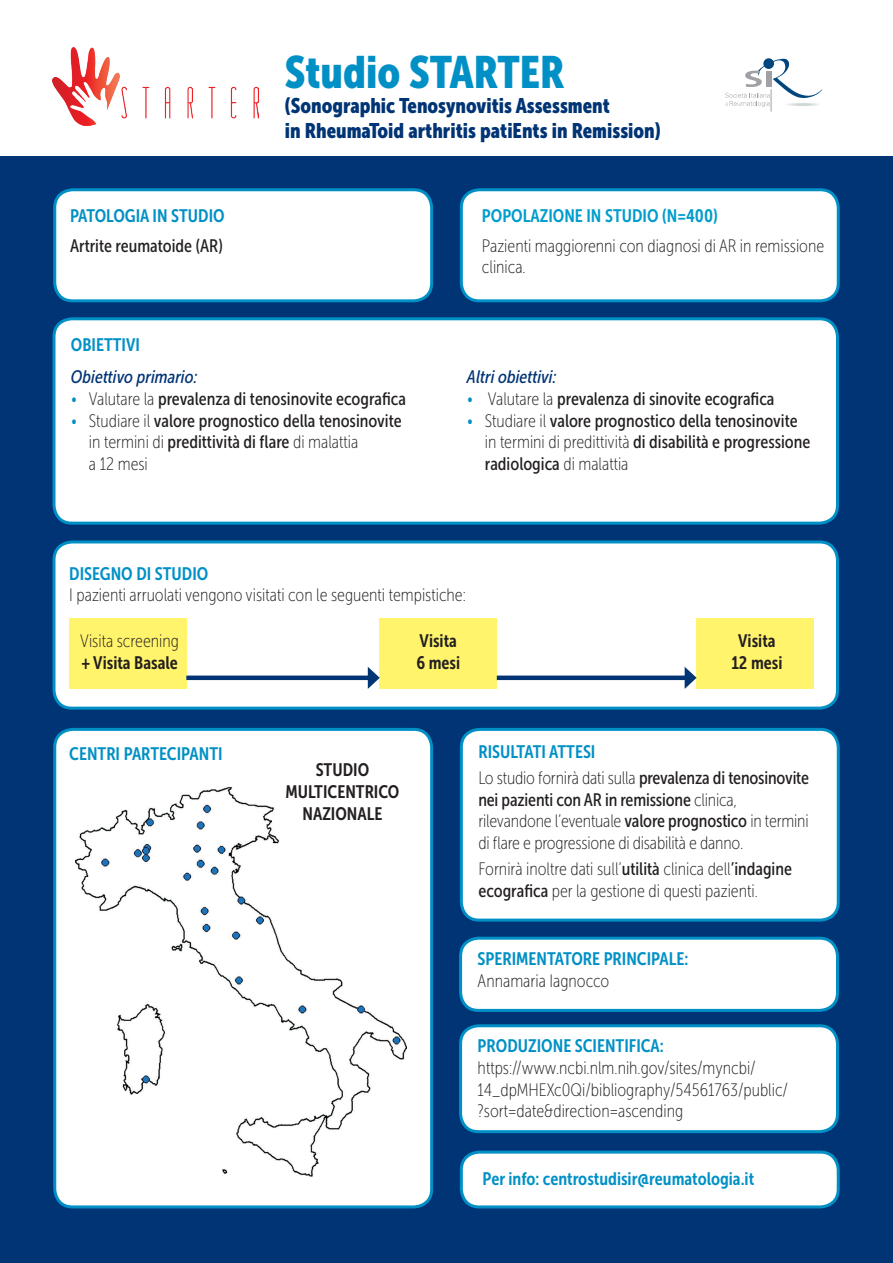
<style>
.page{position:relative;width:893px;height:1263px;background:#fff}
.page>*{position:absolute;margin:0;border:0;box-sizing:border-box;transform-origin:0 0}
.t1{font:45px "Museo Sans Cond 900";color:#0090c6}
.t2{font:21px/25.2px "Museo Sans Cond 900";color:#013475}
.t3{font:18px/21.6px "Museo Sans Cond 100";color:#231f20}
.t4{font:18px/21.6px "Museo Sans Cond 500";color:#231f20}
.t5{font:18px "Museo Sans Cond 700";color:#0090c6}
.t6{font:18px/21.6px "Museo Sans Cond 700";color:#231f20;text-align:center}
.t7{font:italic 18px "Museo Sans Cond 500";color:#013475}
.t8{font:18px "Museo Sans Cond 700";color:#009ccd}
.s1{font-family:"Museo Sans Cond 100";color:#0090c6}
.s2{font-family:"Museo Sans Cond 100"}
.s3{font-family:"Museo Sans Cond 500"}
</style>
<div class="page">
<div style="left:0;top:156px;width:893px;height:1107px;background:#013475"></div>
<div style="left:55px;top:190px;width:377px;height:111px;background:#fff;border-radius:18px"></div>
<div style="left:53px;top:188px;width:380px;height:114px;border:3px solid #0090c6;border-radius:18px"></div>
<div style="left:461px;top:190px;width:377px;height:111px;background:#fff;border-radius:18px"></div>
<div style="left:460px;top:188px;width:380px;height:114px;border:3px solid #0090c6;border-radius:18px"></div>
<div style="left:54px;top:319px;width:783px;height:204px;background:#fff;border-radius:18px"></div>
<div style="left:52px;top:317px;width:787px;height:208px;border:3px solid #0090c6;border-radius:18px"></div>
<div style="left:54px;top:542px;width:783px;height:166px;background:#fff;border-radius:18px"></div>
<div style="left:52px;top:540px;width:787px;height:170px;border:3px solid #0090c6;border-radius:18px"></div>
<div style="left:55px;top:729px;width:377px;height:478px;background:#fff;border-radius:18px"></div>
<div style="left:53px;top:728px;width:380px;height:480px;border:3px solid #0090c6;border-radius:18px"></div>
<div style="left:461px;top:729px;width:377px;height:191px;background:#fff;border-radius:18px"></div>
<div style="left:460px;top:728px;width:380px;height:193px;border:3px solid #0090c6;border-radius:18px"></div>
<div style="left:461px;top:938px;width:376px;height:72px;background:#fff;border-radius:18px"></div>
<div style="left:459px;top:937px;width:380px;height:75px;border:3px solid #0090c6;border-radius:18px"></div>
<div style="left:461px;top:1026px;width:376px;height:106px;background:#fff;border-radius:18px"></div>
<div style="left:459px;top:1024px;width:380px;height:109px;border:3px solid #0090c6;border-radius:18px"></div>
<div style="left:461px;top:1152px;width:377px;height:55px;background:#fff;border-radius:18px"></div>
<div style="left:460px;top:1150px;width:380px;height:58px;border:3px solid #0090c6;border-radius:18px"></div>
<div style="left:69px;top:619px;width:117px;height:70px;background:#fff46b"></div>
<div style="left:697px;top:619px;width:117px;height:70px;background:#fff46b"></div>
<div style="left:380px;top:619px;width:117px;height:70px;background:#fff46b"></div>
<img style="left:75px;top:787px;width:332px;height:390px">
<div style="left:186px;top:675px;width:186px;height:5px;background:#013475"></div>
<svg style="left:368px;top:667px;width:12px;height:22px"></svg>
<div style="left:497px;top:675px;width:192px;height:5px;background:#013475"></div>
<svg style="left:685px;top:667px;width:12px;height:22px"></svg>
<svg style="left:725px;top:59px;width:97px;height:53px"></svg>
<img style="left:52px;top:48px;width:207px;height:77px">
<p class="t5" style="left:70px;top:205px;width:156px">PATOLOGIA IN STUDIO</p>
<p class="t4" style="left:70px;top:235px;width:154px">Artrite reumatoide (AR)</p>
<h1 class="t1" style="left:285px;top:47px;width:281px">Studio STARTER</h1>
<p class="t2" style="left:285px;top:93px;width:377px">(Sonographic Tenosynovitis Assessment<br>in RheumaToid arthritis patiEnts in Remission)</p>
<p class="t8" style="left:482px;top:205px;width:237px">POPOLAZIONE IN STUDIO (N=400)</p>
<p class="t3" style="left:482px;top:235px;width:344px">Pazienti maggiorenni con diagnosi di AR in remissione clinica.</p>
<p class="t5" style="left:71px;top:335px;width:71px">OBIETTIVI</p>
<p class="t7" style="left:71px;top:367px;width:128px">Obiettivo primario:</p>
<p class="t4" style="left:71px;top:388px;width:337px"><span class="s1">•</span> <span class="s2">Valutare la</span> prevalenza di tenosinovite ecografica</p>
<p class="t4" style="left:71px;top:410px;width:332px"><span class="s1">•</span> <span class="s2">Studiare il</span> valore prognostico della tenosinovite</p>
<p class="t3" style="left:89px;top:431px;width:271px">in termini di <span class="s3">predittività di flare</span> di malattia a 12 mesi</p>
<p class="t7" style="left:467px;top:367px;width:91px">Altri obiettivi:</p>
<p class="t4" style="left:467px;top:388px;width:309px"><span class="s1">•</span> <span class="s2">Valutare la</span> prevalenza di sinovite ecografica</p>
<p class="t4" style="left:485px;top:410px;width:327px;text-indent:-18px"><span class="s1">•</span> <span class="s2">Studiare il</span> valore prognostico della tenosinovite <span class="s2">in termini di predittività</span> di disabilità e progressione radiologica <span class="s2">di malattia</span></p>
<p class="t5" style="left:69px;top:563px;width:141px">DISEGNO DI STUDIO</p>
<p class="t3" style="left:69px;top:584px;width:398px">I pazienti arruolati vengono visitati con le seguenti tempistiche:</p>
<p class="t3" style="left:80px;top:630px;width:100px">Visita screening</p>
<p class="t6" style="left:81px;top:652px;width:98px">+ Visita Basale</p>
<p class="t5" style="left:69px;top:744px;width:155px">CENTRI PARTECIPANTI</p>
<p class="t6" style="left:416px;top:630px;width:45px;text-align:left">Visita<br>6 mesi</p>
<p class="t6" style="left:731px;top:630px;width:53px">Visita<br>12 mesi</p>
<p class="t6" style="left:286px;top:759px;width:115px">STUDIO<br>MULTICENTRICO<br>NAZIONALE</p>
<p class="t5" style="left:478px;top:742px;width:119px">RISULTATI ATTESI</p>
<p class="t3" style="left:478px;top:767px;width:332px">Lo studio fornirà dati sulla <span class="s3">prevalenza di tenosinovite</span></p>
<p class="t4" style="left:478px;top:789px;width:260px">nei pazienti con AR in remissione <span class="s2">clinica,</span></p>
<p class="t3" style="left:478px;top:811px;width:332px">rilevandone l’eventuale <span class="s3">valore prognostico</span> in termini di flare e progressione di disabilità e danno.</p>
<p class="t3" style="left:478px;top:858px;width:315px">Fornirà inoltre dati sull’<span class="s3">utilità</span> clinica dell<span class="s3">’indagine ecografica</span> per la gestione di questi pazienti.</p>
<p class="t5" style="left:478px;top:949px;width:212px">SPERIMENTATORE PRINCIPALE:</p>
<p class="t3" style="left:478px;top:970px;width:133px">Annamaria Iagnocco</p>
<p class="t5" style="left:478px;top:1036px;width:188px">PRODUZIONE SCIENTIFICA:</p>
<p class="t3" style="left:478px;top:1057px;width:312px">https://www.ncbi.nlm.nih.gov/sites/myncbi/<br>14_dpMHEXc0Qi/bibliography/54561763/public/ ?sort=date&amp;direction=ascending</p>
<p class="t5" style="left:483px;top:1168px;width:273px">Per info: centrostudisir@reumatologia.it</p>
</div>
